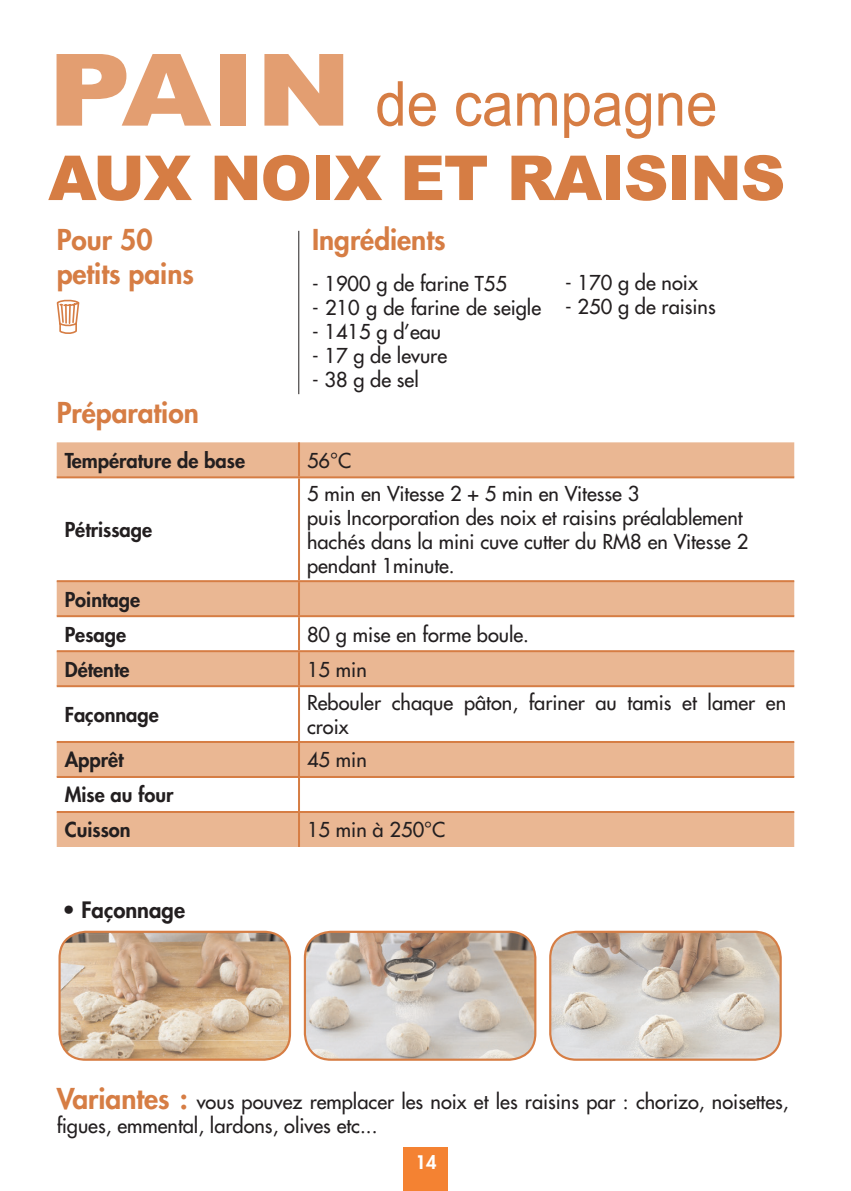
<style>
.page{position:relative;width:851px;height:1191px;background:#fff}
.page>*{position:absolute;margin:0;border:0;box-sizing:border-box;transform-origin:0 0}
.t1{font:900 62px/74.4px "Arial";letter-spacing:-.02em;color:#d67d44}
.t2{font:800 28px/33.6px "Futura";color:#d67d44}
.t3{font:800 22px "Futura";color:#231f20}
.t4{font:20px/24px "Futura";color:#231f20}
.t5{font:800 20px/35px "Futura";color:#231f20}
.t6{font:800 18.2px "Futura";color:#fff}
.s1{font-size:100px;color:#e39e71}
.s2{font-weight:400}
.s3{font-weight:800;font-size:28px;color:#d67d44}
</style>
<div class="page">
<div style="left:403px;top:1146px;width:45px;height:45px;background:#f48232"></div>
<hr style="left:298px;top:231px;width:1px;height:163px;background:#231f20">
<svg style="left:56px;top:299px;width:24px;height:35px"></svg>
<div style="left:57px;top:442px;width:737px;height:405px;background:#eab793"></div>
<svg style="left:57px;top:478px;width:737px;height:333px"></svg>
<hr style="left:298px;top:442px;width:2px;height:34px;background:#d67d44">
<hr style="left:57px;top:476px;width:242px;height:2px;background:#d67d44">
<hr style="left:298px;top:478px;width:2px;height:102px;background:#d67d44">
<hr style="left:57px;top:580px;width:242px;height:2px;background:#d67d44">
<hr style="left:298px;top:582px;width:2px;height:33px;background:#d67d44">
<hr style="left:57px;top:615px;width:242px;height:2px;background:#d67d44">
<hr style="left:298px;top:617px;width:2px;height:33px;background:#d67d44">
<hr style="left:57px;top:650px;width:242px;height:2px;background:#d67d44">
<hr style="left:298px;top:652px;width:2px;height:33px;background:#d67d44">
<hr style="left:57px;top:685px;width:242px;height:2px;background:#d67d44">
<hr style="left:298px;top:687px;width:2px;height:54px;background:#d67d44">
<hr style="left:57px;top:741px;width:242px;height:2px;background:#d67d44">
<hr style="left:298px;top:743px;width:2px;height:33px;background:#d67d44">
<hr style="left:57px;top:776px;width:242px;height:2px;background:#d67d44">
<hr style="left:298px;top:778px;width:2px;height:33px;background:#d67d44">
<hr style="left:57px;top:811px;width:242px;height:2px;background:#d67d44">
<hr style="left:298px;top:813px;width:2px;height:34px;background:#d67d44">
<hr style="left:299px;top:476px;width:495px;height:2px;background:#d67d44">
<hr style="left:299px;top:580px;width:495px;height:2px;background:#d67d44">
<hr style="left:299px;top:615px;width:495px;height:2px;background:#d67d44">
<hr style="left:299px;top:650px;width:495px;height:2px;background:#d67d44">
<hr style="left:299px;top:685px;width:495px;height:2px;background:#d67d44">
<hr style="left:299px;top:741px;width:495px;height:2px;background:#d67d44">
<hr style="left:299px;top:776px;width:495px;height:2px;background:#d67d44">
<hr style="left:299px;top:811px;width:495px;height:2px;background:#d67d44">
<img style="left:551px;top:933px;width:229px;height:124px">
<div style="left:549px;top:930px;width:232px;height:130px;border:2px solid #d67d44;border-radius:26px"></div>
<img style="left:305px;top:933px;width:230px;height:126px">
<div style="left:304px;top:930px;width:232px;height:130px;border:2px solid #d67d44;border-radius:26px"></div>
<img style="left:75px;top:933px;width:200px;height:1px">
<img style="left:61px;top:934px;width:229px;height:125px">
<div style="left:58px;top:930px;width:233px;height:130px;border:2px solid #d67d44;border-radius:26px"></div>
<h1 class="t1" style="left:48px;top:64px;width:738px"><span class="s1">PAIN</span> <span class="s2">de campagne<br></span>AUX NOIX ET RAISINS</h1>
<h2 class="t2" style="left:57px;top:223px;width:139px">Pour 50 petits pains</h2>
<h2 class="t2" style="left:312px;top:223px;width:135px">Ingrédients</h2>
<p class="t4" style="left:312px;top:272px;width:196px">- 1900 g de farine T55</p>
<p class="t4" style="left:312px;top:296px;width:230px">- 210 g de farine de seigle</p>
<p class="t4" style="left:312px;top:320px;width:131px">- 1415 g d’eau</p>
<p class="t4" style="left:312px;top:344px;width:136px">- 17 g de levure</p>
<p class="t4" style="left:312px;top:368px;width:108px">- 38 g de sel</p>
<p class="t4" style="left:565px;top:271px;width:134px">- 170 g de noix</p>
<p class="t4" style="left:565px;top:295px;width:152px">- 250 g de raisins</p>
<h2 class="t2" style="left:57px;top:396px;width:144px">Préparation</h2>
<p class="t5" style="left:65px;top:443px;width:182px">Température de base</p>
<p class="t4" style="left:307px;top:448px;width:46px">56°C</p>
<p class="t5" style="left:65px;top:512px;width:89px">Pétrissage</p>
<p class="t5" style="left:65px;top:581px;width:77px">Pointage<br>Pesage</p>
<p class="t4" style="left:307px;top:482px;width:442px">5 min en Vitesse 2 + 5 min en Vitesse 3<br>puis Incorporation des noix et raisins préalablement hachés dans la mini cuve cutter du RM8 en Vitesse 2 pendant 1minute.</p>
<p class="t4" style="left:307px;top:622px;width:223px">80 g mise en forme boule.</p>
<p class="t5" style="left:65px;top:651px;width:66px">Détente</p>
<p class="t4" style="left:307px;top:657px;width:61px">15 min</p>
<p class="t5" style="left:65px;top:697px;width:96px">Façonnage</p>
<p class="t4" style="left:307px;top:690px;width:480px">Rebouler chaque pâton, fariner au tamis et lamer en croix</p>
<p class="t5" style="left:65px;top:742px;width:60px">Apprêt</p>
<p class="t4" style="left:307px;top:748px;width:61px">45 min</p>
<p class="t5" style="left:65px;top:777px;width:110px">Mise au four<br>Cuisson</p>
<p class="t4" style="left:307px;top:818px;width:140px">15 min à 250°C</p>
<p class="t3" style="left:62px;top:895px;width:124px">• Façonnage</p>
<p class="t4" style="left:57px;top:1089px;width:733px"><span class="s3">Variantes :</span> vous pouvez remplacer les noix et les raisins par : chorizo, noisettes, figues, emmental, lardons, olives etc...</p>
<p class="t6" style="left:415px;top:1151px;width:23px">14</p>
</div>
